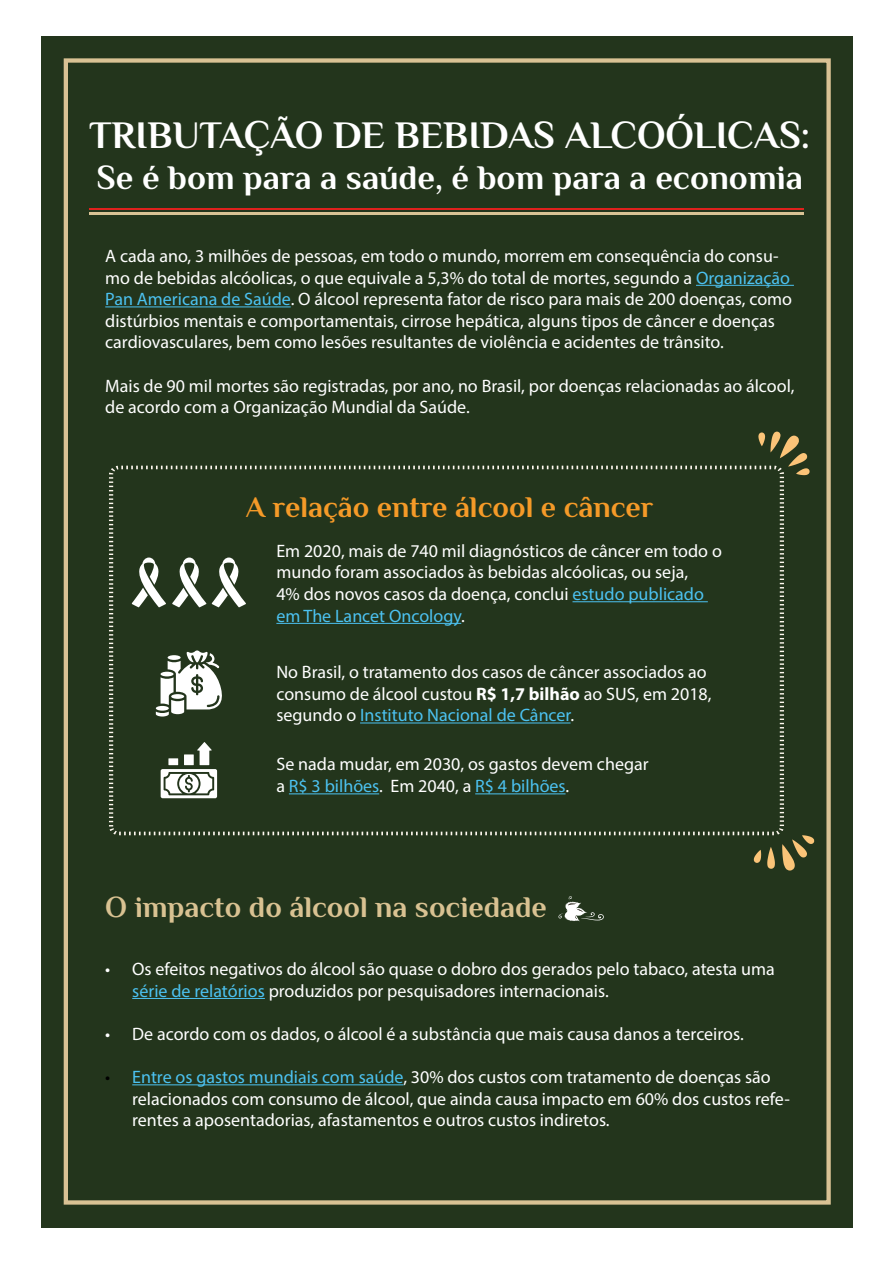
<style>
.page{position:relative;width:893px;height:1263px;background:#fff}
.page>*{position:absolute;margin:0;border:0;box-sizing:border-box;transform-origin:0 0}
.t1{font:700 39px "Philosopher";color:#fff}
.t2{font:700 34.5px "Philosopher";color:#fff}
.t3{font:700 30px "Philosopher";color:#d9c292}
.t4{font:700 30px "Philosopher";color:#f59a28}
.t5{font:18px/21.6px "Myriad Pro";color:#fff}
.s1{color:#4cc2f1}
.s2{font-weight:700}
.s3{color:#000}
</style>
<div class="page">
<div style="left:41px;top:36px;width:812px;height:1191px;background:#23351c"></div>
<div style="left:64px;top:58px;width:767px;height:1146px;border:4px solid #d9c294"></div>
<hr style="left:132px;top:998px;width:133px;height:1px;background:#4cc2f1">
<hr style="left:132px;top:1084px;width:271px;height:1px;background:#4cc2f1">
<hr style="left:89px;top:208px;width:715px;height:2px;background:#df211d">
<hr style="left:89px;top:212px;width:715px;height:3px;background:#d9c294">
<hr style="left:696px;top:285px;width:98px;height:1px;background:#4cc2f1">
<hr style="left:105px;top:306px;width:186px;height:1px;background:#4cc2f1">
<svg style="left:109px;top:466px;width:675px;height:369px"></svg>
<svg style="left:758px;top:432px;width:52px;height:43px"></svg>
<svg style="left:767px;top:847px;width:8px;height:22px"></svg>
<svg style="left:754px;top:850px;width:7px;height:13px"></svg>
<svg style="left:782px;top:835px;width:32px;height:35px"></svg>
<svg style="left:132px;top:557px;width:34px;height:50px"></svg>
<svg style="left:172px;top:557px;width:34px;height:50px"></svg>
<svg style="left:212px;top:557px;width:34px;height:50px"></svg>
<svg style="left:156px;top:650px;width:67px;height:66px"></svg>
<svg style="left:161px;top:742px;width:56px;height:56px"></svg>
<svg style="left:558px;top:896px;width:46px;height:25px"></svg>
<h1 class="t1" style="left:89px;top:109px;width:722px">TRIBUTAÇÃO DE BEBIDAS ALCOÓLICAS:</h1>
<h2 class="t2" style="left:97px;top:155px;width:708px">Se é bom para a saúde, é bom para a economia</h2>
<p class="t5" style="left:105px;top:245px;width:688px">A cada ano, 3 milhões de pessoas, em todo o mundo, morrem em consequência do consu&shy;mo de bebidas alcóolicas, o que equivale a 5,3% do total de mortes, segundo a <span class="s1">Organização Pan Americana de Saúde</span>. O álcool representa fator de risco para mais de 200 doenças, como distúrbios mentais e comportamentais, cirrose hepática, alguns tipos de câncer e doenças cardiovasculares, bem como lesões resultantes de violência e acidentes de trânsito.</p>
<p class="t5" style="left:105px;top:374px;width:691px">Mais de 90 mil mortes são registradas, por ano, no Brasil, por doenças relacionadas ao álcool, de acordo com a Organização Mundial da Saúde.</p>
<h3 class="t4" style="left:246px;top:487px;width:409px">A relação entre álcool e câncer</h3>
<p class="t5" style="left:276px;top:540px;width:447px">Em 2020, mais de 740 mil diagnósticos de câncer em todo o mundo foram associados às bebidas alcóolicas, ou seja,<br>4% dos novos casos da doença, conclui <span class="s1">estudo publicado em The Lancet Oncology</span>.</p>
<p class="t5" style="left:276px;top:661px;width:437px">No Brasil, o tratamento dos casos de câncer associados ao consumo de álcool custou <span class="s2">R$ 1,7 bilhão</span> ao SUS, em 2018, segundo o <span class="s1">Instituto Nacional de Câncer</span>.</p>
<p class="t5" style="left:276px;top:753px;width:374px">Se nada mudar, em 2030, os gastos devem chegar a <span class="s1">R$ 3 bilhões</span>. Em 2040, a <span class="s1">R$ 4 bilhões</span>.</p>
<h3 class="t3" style="left:105px;top:887px;width:443px">O impacto do álcool na sociedade</h3>
<p class="t5" style="left:132px;top:958px;width:644px;text-indent:-27px">• Os efeitos negativos do álcool são quase o dobro dos gerados pelo tabaco, atesta uma <span class="s1">série de relatórios</span> produzidos por pesquisadores internacionais.</p>
<p class="t5" style="left:105px;top:1023px;width:640px">• De acordo com os dados, o álcool é a substância que mais causa danos a terceiros.</p>
<p class="t5" style="left:132px;top:1066px;width:659px;text-indent:-27px"><span class="s3">•</span> <span class="s1">Entre os gastos mundiais com saúde</span>, 30% dos custos com tratamento de doenças são relacionados com consumo de álcool, que ainda causa impacto em 60% dos custos refe&shy;rentes a aposentadorias, afastamentos e outros custos indiretos.</p>
</div>
